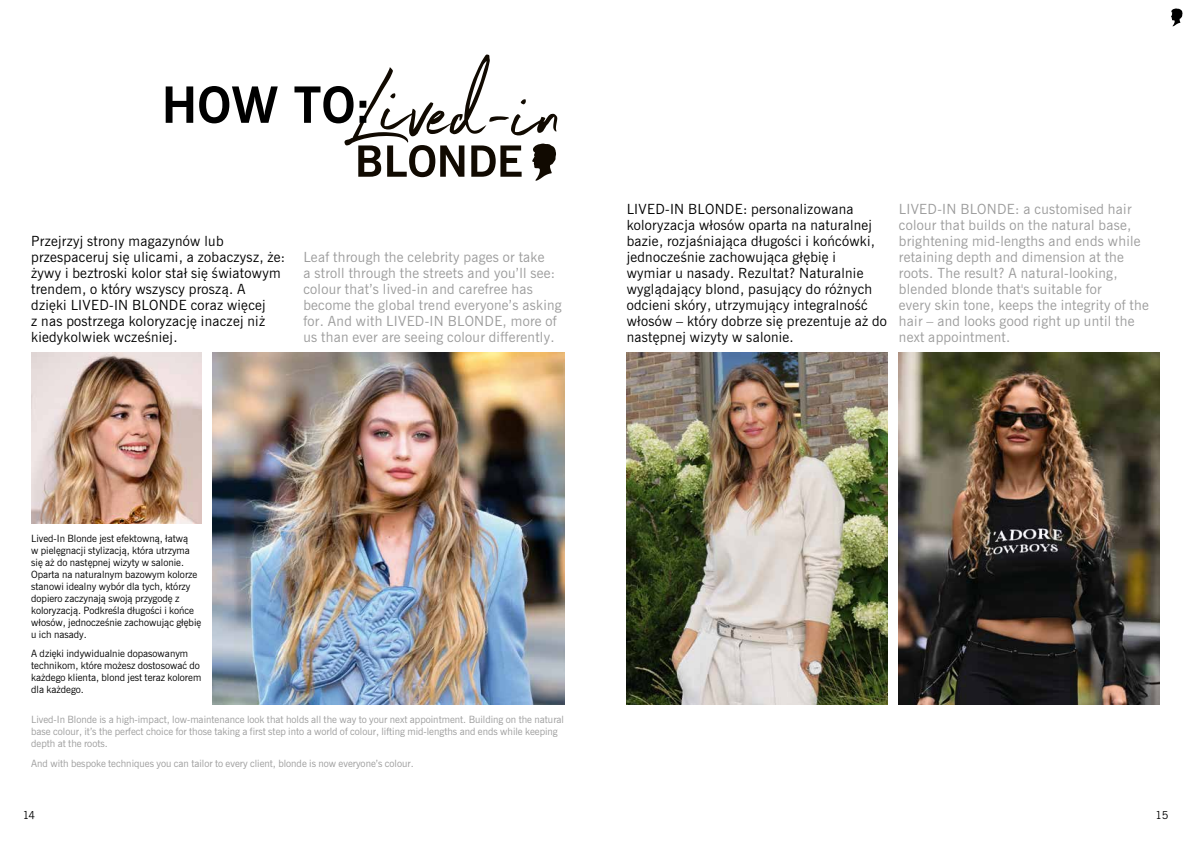
<style>
.page{position:relative;width:1191px;height:842px;background:#fff}
.page>*{position:absolute;margin:0;border:0;box-sizing:border-box;transform-origin:0 0}
.t1{font:700 50px "News Gothic";color:#000}
.t2{font:14px/16px "News Gothic";letter-spacing:.02em;color:#000}
.t3{font:14px/16px "News Gothic";letter-spacing:.02em;color:#9c9c9c}
.t4{font:11px "News Gothic";color:#000}
.t5{font:10px/12px "News Gothic";color:#000}
.t6{font:10px/12px "News Gothic";color:#9c9c9c}
</style>
<div class="page">
<img style="left:213px;top:353px;width:351px;height:351px">
<img style="left:31px;top:353px;width:170px;height:170px">
<svg style="left:344px;top:55px;width:213px;height:126px"></svg>
<img style="left:626px;top:353px;width:261px;height:351px">
<img style="left:899px;top:353px;width:260px;height:351px">
<svg style="left:1171px;top:8px;width:11px;height:18px"></svg>
<h1 class="t1" style="left:162px;top:72px;width:211px">HOW TO:</h1>
<p class="t2" style="left:31px;top:233px;width:255px">Przejrzyj strony magazynów lub przespaceruj się ulicami, a zobaczysz, że: żywy i beztroski kolor stał się światowym trendem, o który wszyscy proszą. A<br>dzięki LIVED-IN BLONDE coraz więcej<br>z nas postrzega koloryzację inaczej niż kiedykolwiek wcześniej.</p>
<p class="t3" style="left:303px;top:249px;width:260px">Leaf through the celebrity pages or take<br>a stroll through the streets and you’ll see: colour that’s lived-in and carefree has become the global trend everyone’s asking for. And with LIVED-IN BLONDE, more of us than ever are seeing colour differently.</p>
<p class="t2" style="left:626px;top:201px;width:262px">LIVED-IN BLONDE: personalizowana koloryzacja włosów oparta na naturalnej bazie, rozjaśniająca długości i końcówki, jednocześnie zachowująca głębię i<br>wymiar u nasady. Rezultat? Naturalnie wyglądający blond, pasujący do różnych odcieni skóry, utrzymujący integralność włosów – który dobrze się prezentuje aż do następnej wizyty w salonie.</p>
<p class="t3" style="left:899px;top:201px;width:251px">LIVED-IN BLONDE: a customised hair colour that builds on the natural base, brightening mid-lengths and ends while retaining depth and dimension at the roots. The result? A natural-looking, blended blonde that's suitable for<br>every skin tone, keeps the integrity of the hair – and looks good right up until the next appointment.</p>
<p class="t5" style="left:31px;top:532px;width:172px">Lived-In Blonde jest efektowną, łatwą<br>w pielęgnacji stylizacją, która utrzyma się aż do następnej wizyty w salonie.<br>Oparta na naturalnym bazowym kolorze stanowi idealny wybór dla tych, którzy dopiero zaczynają swoją przygodę z koloryzacją. Podkreśla długości i końce włosów, jednocześnie zachowując głębię u ich nasady.</p>
<p class="t5" style="left:31px;top:648px;width:172px">A dzięki indywidualnie dopasowanym technikom, które możesz dostosować do każdego klienta, blond jest teraz kolorem dla każdego.</p>
<p class="t6" style="left:31px;top:714px;width:534px">Lived-In Blonde is a high-impact, low-maintenance look that holds all the way to your next appointment. Building on the natural base colour, it’s the perfect choice for those taking a first step into a world of colour, lifting mid-lengths and ends while keeping depth at the roots.</p>
<p class="t6" style="left:31px;top:757px;width:384px">And with bespoke techniques you can tailor to every client, blonde is now everyone’s colour.</p>
<p class="t4" style="left:23px;top:808px;width:14px">14</p>
<p class="t4" style="left:1155px;top:808px;width:14px">15</p>
</div>
